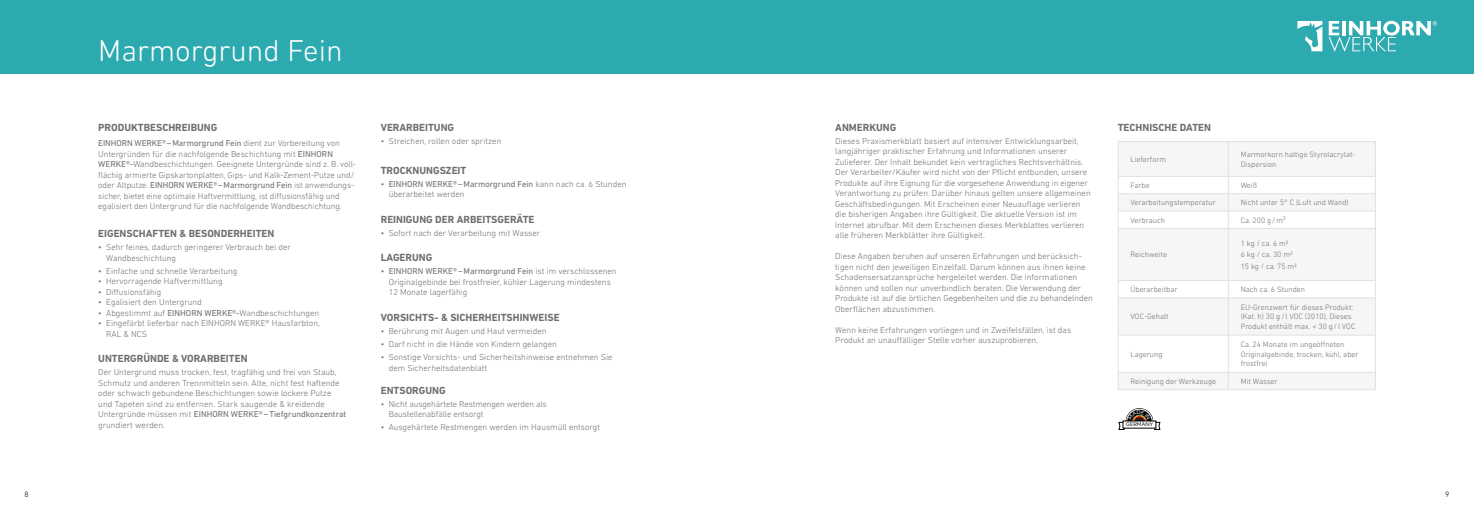
<style>
.page{position:relative;width:1474px;height:521px;background:#fff}
.page>*{position:absolute;margin:0;border:0;box-sizing:border-box;transform-origin:0 0}
.t1{font:300 30.62px "DIN Next LT Pro";color:#fff}
.t2{font:700 10.5px "DIN Next LT Pro";color:#6f6f6e}
.t3{font:300 8.75px/10.5px "DIN Next LT Pro";color:#6f6f6e}
.t4{font:300 7.88px/9.5px "DIN Next LT Pro";color:#6f6f6e}
.t5{font:300 7.88px "DIN Next LT Pro";color:#000}
.t6{font:5.25px "Quarion";color:#000}
.s1{font-weight:400}
</style>
<div class="page">
<div style="left:0;top:0;width:744px;height:74px;background:#2caaaf"></div>
<div style="left:729px;top:0;width:744px;height:74px;background:#2caaaf"></div>
<svg style="left:1297px;top:21px;width:25px;height:30px"></svg>
<svg style="left:1328px;top:21px;width:108px;height:30px"></svg>
<svg style="left:1118px;top:229px;width:256px;height:160px;fill:#f6f6f6"></svg>
<hr style="left:1117px;top:141px;width:111px;height:1px;background:#dee1df">
<hr style="left:1228px;top:141px;width:147px;height:1px;background:#dee1df">
<svg style="left:1117px;top:281px;width:1px;height:17px"></svg>
<svg style="left:1227px;top:281px;width:1px;height:17px"></svg>
<hr style="left:1117px;top:335px;width:1px;height:37px;background:#dee1df">
<hr style="left:1227px;top:335px;width:1px;height:37px;background:#dee1df">
<hr style="left:1374px;top:335px;width:1px;height:37px;background:#dee1df">
<svg style="left:1117px;top:142px;width:258px;height:86px"></svg>
<hr style="left:1228px;top:211px;width:147px;height:1px;background:#dee1df">
<hr style="left:1117px;top:228px;width:111px;height:1px;background:#dee1df">
<hr style="left:1117px;top:229px;width:1px;height:51px;background:#dee1df">
<hr style="left:1117px;top:280px;width:111px;height:1px;background:#dee1df">
<hr style="left:1228px;top:228px;width:147px;height:1px;background:#dee1df">
<hr style="left:1227px;top:229px;width:1px;height:51px;background:#dee1df">
<hr style="left:1374px;top:229px;width:1px;height:51px;background:#dee1df">
<hr style="left:1228px;top:280px;width:147px;height:1px;background:#dee1df">
<hr style="left:1117px;top:298px;width:111px;height:1px;background:#dee1df">
<hr style="left:1117px;top:298px;width:1px;height:37px;background:#dee1df">
<hr style="left:1117px;top:335px;width:111px;height:1px;background:#dee1df">
<hr style="left:1228px;top:298px;width:147px;height:1px;background:#dee1df">
<hr style="left:1227px;top:298px;width:1px;height:37px;background:#dee1df">
<hr style="left:1374px;top:298px;width:1px;height:37px;background:#dee1df">
<hr style="left:1228px;top:335px;width:147px;height:1px;background:#dee1df">
<hr style="left:1117px;top:372px;width:111px;height:1px;background:#dee1df">
<svg style="left:1117px;top:373px;width:1px;height:16px"></svg>
<hr style="left:1117px;top:389px;width:111px;height:1px;background:#dee1df">
<hr style="left:1228px;top:372px;width:147px;height:1px;background:#dee1df">
<svg style="left:1227px;top:373px;width:1px;height:16px"></svg>
<svg style="left:1374px;top:373px;width:1px;height:16px"></svg>
<hr style="left:1228px;top:389px;width:147px;height:1px;background:#dee1df">
<svg style="left:1118px;top:408px;width:42px;height:22px"></svg>
<h1 class="t1" style="left:98px;top:33px;width:246px">Marmorgrund Fein</h1>
<p class="t2" style="left:98px;top:121px;width:121px">PRODUKTBESCHREIBUNG</p>
<p class="t3" style="left:98px;top:138px;width:259px"><span class="s1">EINHORN WERKE®–Marmorgrund Fein</span> dient zur Vorbereitung von Untergründen für die nachfolgende Beschichtung mit <span class="s1">EINHORN WERKE®-</span>Wandbeschichtungen. Geeignete Untergründe sind z. B. voll&shy;flächig armierte Gipskartonplatten, Gips- und Kalk-Zement-Putze und/ oder Altputze. <span class="s1">EINHORN WERKE®–Marmorgrund Fein</span> ist anwendungs&shy;sicher, bietet eine optimale Haftvermittlung, ist diffusionsfähig und egalisiert den Untergrund für die nachfolgende Wandbeschichtung.</p>
<p class="t2" style="left:98px;top:227px;width:178px">EIGENSCHAFTEN &amp; BESONDERHEITEN</p>
<p class="t3" style="left:106px;top:242px;width:186px;text-indent:-8px">• Sehr feines, dadurch geringerer Verbrauch bei der<br>Wandbeschichtung</p>
<p class="t3" style="left:98px;top:265px;width:141px">• Einfache und schnelle Verarbeitung</p>
<p class="t3" style="left:98px;top:276px;width:126px">• Hervorragende Haftvermittlung</p>
<p class="t3" style="left:98px;top:286px;width:65px">• Diffusionsfähig</p>
<p class="t3" style="left:98px;top:297px;width:105px">• Egalisiert den Untergrund</p>
<p class="t3" style="left:98px;top:307px;width:222px">• Abgestimmt auf <span class="s1">EINHORN WERKE®-</span>Wandbeschichtungen</p>
<p class="t3" style="left:106px;top:318px;width:215px;text-indent:-8px">• Eingefärbt lieferbar nach EINHORN WERKE® Hausfarbton,<br>RAL &amp; NCS</p>
<p class="t2" style="left:98px;top:353px;width:151px">UNTERGRÜNDE &amp; VORARBEITEN</p>
<p class="t3" style="left:98px;top:367px;width:250px">Der Untergrund muss trocken, fest, tragfähig und frei von Staub, Schmutz und anderen Trennmitteln sein. Alte, nicht fest haftende oder schwach gebundene Beschichtungen sowie lockere Putze und Tapeten sind zu entfernen. Stark saugende &amp; kreidende Untergründe müssen mit <span class="s1">EINHORN WERKE®–Tiefgrundkonzentrat </span>grundiert werden.</p>
<p class="t2" style="left:381px;top:121px;width:75px">VERARBEITUNG</p>
<p class="t3" style="left:381px;top:135px;width:122px">• Streichen, rollen oder spritzen</p>
<p class="t2" style="left:381px;top:164px;width:87px">TROCKNUNGSZEIT</p>
<p class="t3" style="left:389px;top:178px;width:239px;text-indent:-8px">• <span class="s1">EINHORN WERKE®–Marmorgrund Fein</span> kann nach ca. 6 Stunden überarbeitet werden</p>
<p class="t2" style="left:381px;top:213px;width:155px">REINIGUNG DER ARBEITSGERÄTE</p>
<p class="t3" style="left:381px;top:228px;width:161px">• Sofort nach der Verarbeitung mit Wasser</p>
<p class="t2" style="left:381px;top:252px;width:53px">LAGERUNG</p>
<p class="t3" style="left:389px;top:266px;width:229px;text-indent:-8px">• <span class="s1">EINHORN WERKE®–Marmorgrund Fein</span> ist im verschlossenen<br>Originalgebinde bei frostfreier, kühler Lagerung mindestens<br>12 Monate lagerfähig</p>
<p class="t2" style="left:381px;top:311px;width:180px">VORSICHTS- &amp; SICHERHEITSHINWEISE</p>
<p class="t3" style="left:381px;top:326px;width:167px">• Berührung mit Augen und Haut vermeiden</p>
<p class="t3" style="left:381px;top:339px;width:178px">• Darf nicht in die Hände von Kindern gelangen</p>
<p class="t3" style="left:389px;top:352px;width:225px;text-indent:-8px">• Sonstige Vorsichts- und Sicherheitshinweise entnehmen Sie dem Sicherheitsdatenblatt</p>
<p class="t2" style="left:381px;top:384px;width:66px">ENTSORGUNG</p>
<p class="t3" style="left:389px;top:398px;width:159px;text-indent:-8px">• Nicht ausgehärtete Restmengen werden als<br>Baustellenabfälle entsorgt</p>
<p class="t3" style="left:381px;top:422px;width:221px">• Ausgehärtete Restmengen werden im Hausmüll entsorgt</p>
<p class="t2" style="left:835px;top:121px;width:63px">ANMERKUNG</p>
<p class="t3" style="left:835px;top:135px;width:257px">Dieses Praxismerkblatt basiert auf intensiver Entwicklungsarbeit, langjähriger praktischer Erfahrung und Informationen unserer Zulieferer. Der Inhalt bekundet kein vertragliches Rechtsverhältnis.<br>Der Verarbeiter/Käufer wird nicht von der Pflicht entbunden, unsere Produkte auf ihre Eignung für die vorgesehene Anwendung in eigener Verantwortung zu prüfen. Darüber hinaus gelten unsere allgemeinen Geschäftsbedingungen. Mit Erscheinen einer Neuauflage verlieren die bisherigen Angaben ihre Gültigkeit. Die aktuelle Version ist im Internet abrufbar. Mit dem Erscheinen dieses Merkblattes verlieren alle früheren Merkblätter ihre Gültigkeit.</p>
<p class="t3" style="left:835px;top:251px;width:259px">Diese Angaben beruhen auf unseren Erfahrungen und berücksich&shy;tigen nicht den jeweiligen Einzelfall. Darum können aus ihnen keine Schadensersatzansprüche hergeleitet werden. Die Informationen können und sollen nur unverbindlich beraten. Die Verwendung der Produkte ist auf die örtlichen Gegebenheiten und die zu behandelnden Oberflächen abzustimmen.</p>
<p class="t3" style="left:835px;top:324px;width:237px">Wenn keine Erfahrungen vorliegen und in Zweifelsfällen, ist das<br>Produkt an unauffälliger Stelle vorher auszuprobieren.</p>
<p class="t2" style="left:1117px;top:121px;width:95px">TECHNISCHE DATEN</p>
<p class="t4" style="left:1130px;top:154px;width:37px">Lieferform</p>
<p class="t4" style="left:1240px;top:150px;width:116px">Marmorkorn haltige Styrolacrylat-<br>Dispersion</p>
<p class="t4" style="left:1130px;top:180px;width:21px">Farbe</p>
<p class="t4" style="left:1240px;top:180px;width:18px">Weiß</p>
<p class="t4" style="left:1130px;top:198px;width:86px">Verarbeitungstemperatur</p>
<p class="t4" style="left:1240px;top:198px;width:109px">Nicht unter 5° C (Luft und Wand)</p>
<p class="t4" style="left:1130px;top:215px;width:36px">Verbrauch</p>
<p class="t4" style="left:1240px;top:215px;width:46px">Ca. 200 g/m²</p>
<p class="t4" style="left:1130px;top:250px;width:38px">Reichweite</p>
<p class="t4" style="left:1240px;top:237px;width:58px;line-height:11.9px">1 kg / ca. 6 m2<br>6 kg / ca. 30 m2<br>15 kg / ca. 75 m2</p>
<p class="t4" style="left:1130px;top:285px;width:49px">Überarbeitbar</p>
<p class="t4" style="left:1240px;top:285px;width:66px">Nach ca. 6 Stunden</p>
<p class="t4" style="left:1130px;top:312px;width:40px">VOC-Gehalt</p>
<p class="t4" style="left:1240px;top:302px;width:116px">EU-Grenzwert für dieses Produkt: (Kat. h) 30 g/ l VOC (2010), Dieses<br>Produkt enthält max. &lt; 30 g/ l VOC</p>
<p class="t4" style="left:1130px;top:349px;width:33px">Lagerung</p>
<p class="t4" style="left:1240px;top:340px;width:119px">Ca. 24 Monate im ungeöffneten<br>Originalgebinde, trocken, kühl, aber frostfrei</p>
<p class="t4" style="left:1130px;top:376px;width:87px">Reinigung der Werkzeuge</p>
<p class="t4" style="left:1240px;top:376px;width:38px">Mit Wasser</p>
<p class="t6" style="left:1125px;top:421px;width:29px">GERMANY</p>
<p class="t5" style="left:25px;top:490px;width:6px">8</p>
<p class="t5" style="left:1445px;top:490px;width:6px">9</p>
</div>
